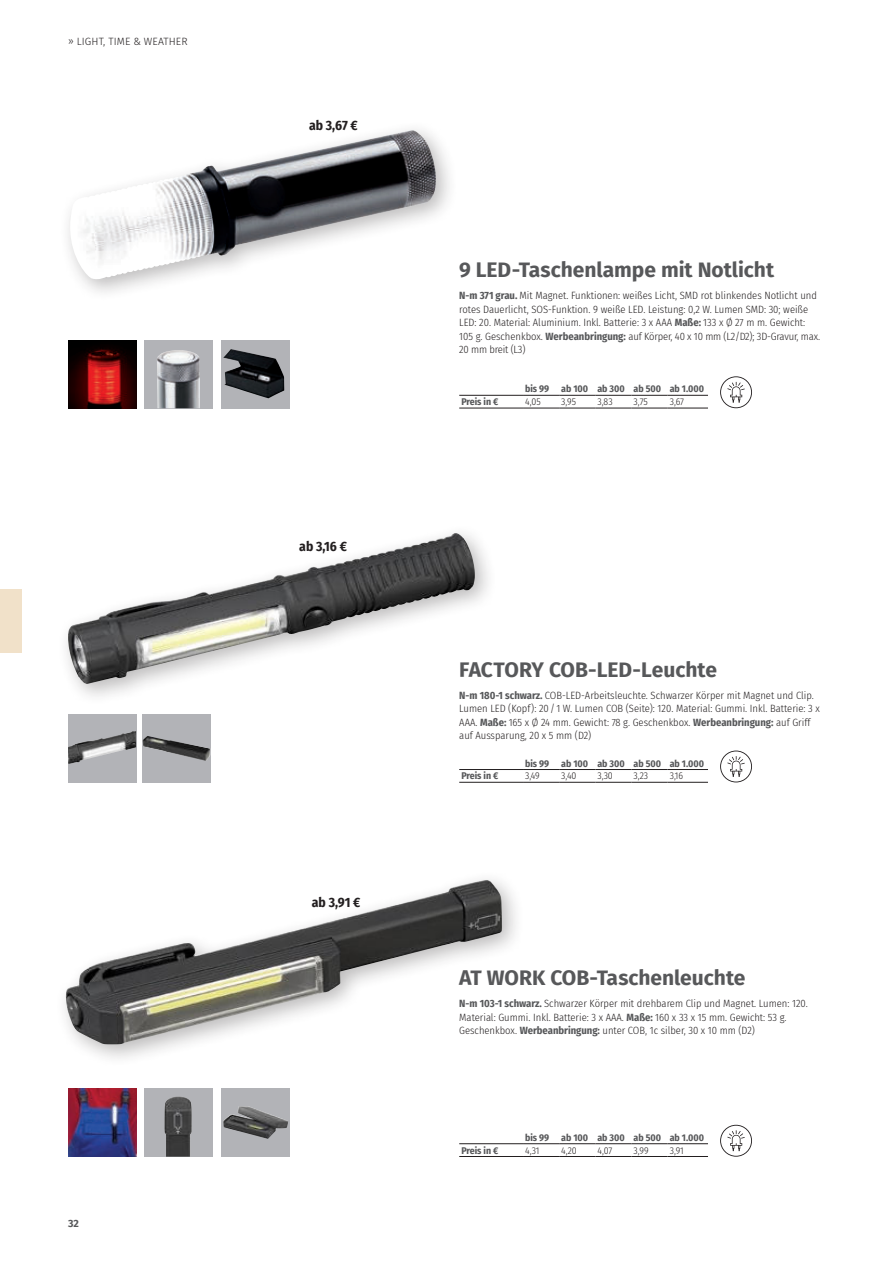
<style>
.page{position:relative;width:893px;height:1263px;background:#fff}
.page>*{position:absolute;margin:0;border:0;box-sizing:border-box;transform-origin:0 0}
.t1{font:700 21px "Fira Sans";color:#57585a}
.t2{font:700 13.5px "Fira Sans Condensed";color:#231f20}
.t3{font:300 10.5px/13.5px "Fira Sans Condensed";color:#231f20}
.t4{font:300 10.5px "Fira Sans";letter-spacing:.01em;color:#231f20}
.t5{font:700 10.5px "Fira Sans";color:#57585a}
.t6{font:700 9.75px "Fira Sans Condensed";color:#57585a}
.t7{font:300 9.75px "Fira Sans Condensed";color:#231f20}
.s1{font-weight:700;color:#57585a}
</style>
<div class="page">
<hr style="left:459px;top:1156px;width:64px;height:1px;background:#231f20">
<hr style="left:523px;top:1156px;width:36px;height:1px;background:#231f20">
<hr style="left:559px;top:1156px;width:36px;height:1px;background:#231f20">
<hr style="left:595px;top:1156px;width:36px;height:1px;background:#231f20">
<hr style="left:631px;top:1156px;width:37px;height:1px;background:#231f20">
<hr style="left:668px;top:1156px;width:40px;height:1px;background:#231f20">
<hr style="left:559px;top:1143px;width:36px;height:1px;background:#231f20">
<hr style="left:595px;top:1143px;width:36px;height:1px;background:#231f20">
<hr style="left:631px;top:1143px;width:37px;height:1px;background:#231f20">
<hr style="left:668px;top:1143px;width:40px;height:1px;background:#231f20">
<hr style="left:459px;top:1143px;width:64px;height:1px;background:#231f20">
<hr style="left:523px;top:1143px;width:36px;height:1px;background:#231f20">
<hr style="left:459px;top:782px;width:64px;height:1px;background:#231f20">
<hr style="left:523px;top:782px;width:36px;height:1px;background:#231f20">
<hr style="left:559px;top:782px;width:36px;height:1px;background:#231f20">
<hr style="left:595px;top:782px;width:36px;height:1px;background:#231f20">
<hr style="left:631px;top:782px;width:37px;height:1px;background:#231f20">
<hr style="left:668px;top:782px;width:40px;height:1px;background:#231f20">
<hr style="left:559px;top:769px;width:36px;height:1px;background:#231f20">
<hr style="left:595px;top:769px;width:36px;height:1px;background:#231f20">
<hr style="left:631px;top:769px;width:37px;height:1px;background:#231f20">
<hr style="left:668px;top:769px;width:40px;height:1px;background:#231f20">
<hr style="left:459px;top:769px;width:64px;height:1px;background:#231f20">
<hr style="left:523px;top:769px;width:36px;height:1px;background:#231f20">
<hr style="left:459px;top:408px;width:64px;height:1px;background:#231f20">
<hr style="left:523px;top:408px;width:36px;height:1px;background:#231f20">
<hr style="left:559px;top:408px;width:36px;height:1px;background:#231f20">
<hr style="left:595px;top:408px;width:36px;height:1px;background:#231f20">
<hr style="left:631px;top:408px;width:37px;height:1px;background:#231f20">
<hr style="left:668px;top:408px;width:40px;height:1px;background:#231f20">
<hr style="left:559px;top:395px;width:36px;height:1px;background:#231f20">
<hr style="left:595px;top:395px;width:36px;height:1px;background:#231f20">
<hr style="left:631px;top:395px;width:37px;height:1px;background:#231f20">
<hr style="left:668px;top:395px;width:40px;height:1px;background:#231f20">
<hr style="left:459px;top:395px;width:64px;height:1px;background:#231f20">
<hr style="left:523px;top:395px;width:36px;height:1px;background:#231f20">
<div style="left:59px;top:119px;width:399px;height:182px;background:#231f20;opacity:.3"></div>
<img style="left:70px;top:130px;width:366px;height:150px">
<svg style="left:720px;top:1125px;width:32px;height:32px"></svg>
<svg style="left:720px;top:376px;width:32px;height:32px"></svg>
<svg style="left:720px;top:750px;width:32px;height:32px"></svg>
<div style="left:145px;top:1089px;width:68px;height:68px;background:#b2b3b7"></div>
<img style="left:164px;top:1096px;width:28px;height:61px">
<div style="left:221px;top:1089px;width:68px;height:68px;background:#b2b3b7"></div>
<img style="left:223px;top:1106px;width:65px;height:33px">
<img style="left:68px;top:1089px;width:68px;height:68px">
<div style="left:68px;top:714px;width:68px;height:68px;background:#b2b3b7"></div>
<img style="left:68px;top:731px;width:68px;height:33px">
<div style="left:142px;top:714px;width:68px;height:68px;background:#b2b3b7"></div>
<img style="left:142px;top:736px;width:68px;height:25px">
<img style="left:68px;top:340px;width:68px;height:68px">
<div style="left:145px;top:340px;width:68px;height:68px;background:#b2b3b7"></div>
<img style="left:157px;top:350px;width:43px;height:58px">
<div style="left:221px;top:340px;width:68px;height:68px;background:#b2b3b7"></div>
<img style="left:223px;top:349px;width:61px;height:49px">
<div style="left:55px;top:869px;width:470px;height:198px;background:#231f20;opacity:.3"></div>
<img style="left:65px;top:880px;width:437px;height:164px">
<img style="left:68px;top:533px;width:407px;height:151px">
<div style="left:0;top:589px;width:21px;height:63px;background:#f1e1c9"></div>
<p class="t4" style="left:68px;top:34px;width:121px">» LIGHT, TIME &amp; WEATHER</p>
<p class="t5" style="left:68px;top:1216px;width:12px">32</p>
<p class="t2" style="left:309px;top:116px;width:50px">ab 3,67 €</p>
<p class="t2" style="left:299px;top:537px;width:49px">ab 3,16 €</p>
<p class="t2" style="left:312px;top:893px;width:50px">ab 3,91 €</p>
<h1 class="t1" style="left:459px;top:255px;width:316px">9 LED-Taschenlampe mit Notlicht</h1>
<p class="t3" style="left:459px;top:289px;width:362px"><span class="s1">N-m 371 grau.</span> Mit Magnet. Funktionen: weißes Licht, SMD rot blinkendes Notlicht und rotes Dauerlicht, SOS-Funktion. 9 weiße LED. Leistung: 0,2 W. Lumen SMD: 30; weiße LED: 20. Material: Aluminium. Inkl. Batterie: 3 x AAA <span class="s1">Maße:</span> 133 x Ø 27 m m. Gewicht:<br>105 g. Geschenkbox. <span class="s1">Werbeanbringung:</span> auf Körper, 40 x 10 mm (L2/D2); 3D-Gravur, max.<br>20 mm breit (L3)</p>
<p class="t6" style="left:525px;top:382px;width:180px">bis 99 ab 100 ab 300 ab 500 ab 1.000</p>
<p class="t6" style="left:461px;top:395px;width:39px">Preis in €</p>
<p class="t7" style="left:525px;top:395px;width:17px">4,05</p>
<p class="t7" style="left:561px;top:395px;width:16px">3,95</p>
<p class="t7" style="left:597px;top:395px;width:17px">3,83</p>
<p class="t7" style="left:634px;top:395px;width:16px">3,75</p>
<p class="t7" style="left:670px;top:395px;width:16px">3,67</p>
<h1 class="t1" style="left:459px;top:655px;width:259px">FACTORY COB-LED-Leuchte</h1>
<p class="t3" style="left:459px;top:688px;width:362px"><span class="s1">N-m 180-1 schwarz.</span> COB-LED-Arbeitsleuchte. Schwarzer Körper mit Magnet und Clip.<br>Lumen LED (Kopf): 20 / 1 W. Lumen COB (Seite): 120. Material: Gummi. Inkl. Batterie: 3 x AAA. <span class="s1">Maße:</span> 165 x Ø 24 mm. Gewicht: 78 g. Geschenkbox. <span class="s1">Werbeanbringung:</span> auf Griff auf Aussparung, 20 x 5 mm (D2)</p>
<p class="t6" style="left:525px;top:756px;width:180px">bis 99 ab 100 ab 300 ab 500 ab 1.000</p>
<p class="t6" style="left:461px;top:769px;width:39px">Preis in €</p>
<p class="t7" style="left:525px;top:769px;width:16px">3,49</p>
<p class="t7" style="left:561px;top:769px;width:17px">3,40</p>
<p class="t7" style="left:597px;top:769px;width:17px">3,30</p>
<p class="t7" style="left:634px;top:769px;width:16px">3,23</p>
<p class="t7" style="left:670px;top:769px;width:15px">3,16</p>
<h1 class="t1" style="left:459px;top:963px;width:288px">AT WORK COB-Taschenleuchte</h1>
<p class="t3" style="left:459px;top:997px;width:350px"><span class="s1">N-m 103-1 schwarz.</span> Schwarzer Körper mit drehbarem Clip und Magnet. Lumen: 120.<br>Material: Gummi. Inkl. Batterie: 3 x AAA. <span class="s1">Maße:</span> 160 x 33 x 15 mm. Gewicht: 53 g.<br>Geschenkbox. <span class="s1">Werbeanbringung:</span> unter COB, 1c silber, 30 x 10 mm (D2)</p>
<p class="t6" style="left:525px;top:1130px;width:180px">bis 99 ab 100 ab 300 ab 500 ab 1.000</p>
<p class="t6" style="left:461px;top:1143px;width:39px">Preis in €</p>
<p class="t7" style="left:525px;top:1143px;width:16px">4,31</p>
<p class="t7" style="left:561px;top:1143px;width:17px">4,20</p>
<p class="t7" style="left:597px;top:1143px;width:16px">4,07</p>
<p class="t7" style="left:634px;top:1143px;width:17px">3,99</p>
<p class="t7" style="left:670px;top:1143px;width:15px">3,91</p>
</div>
